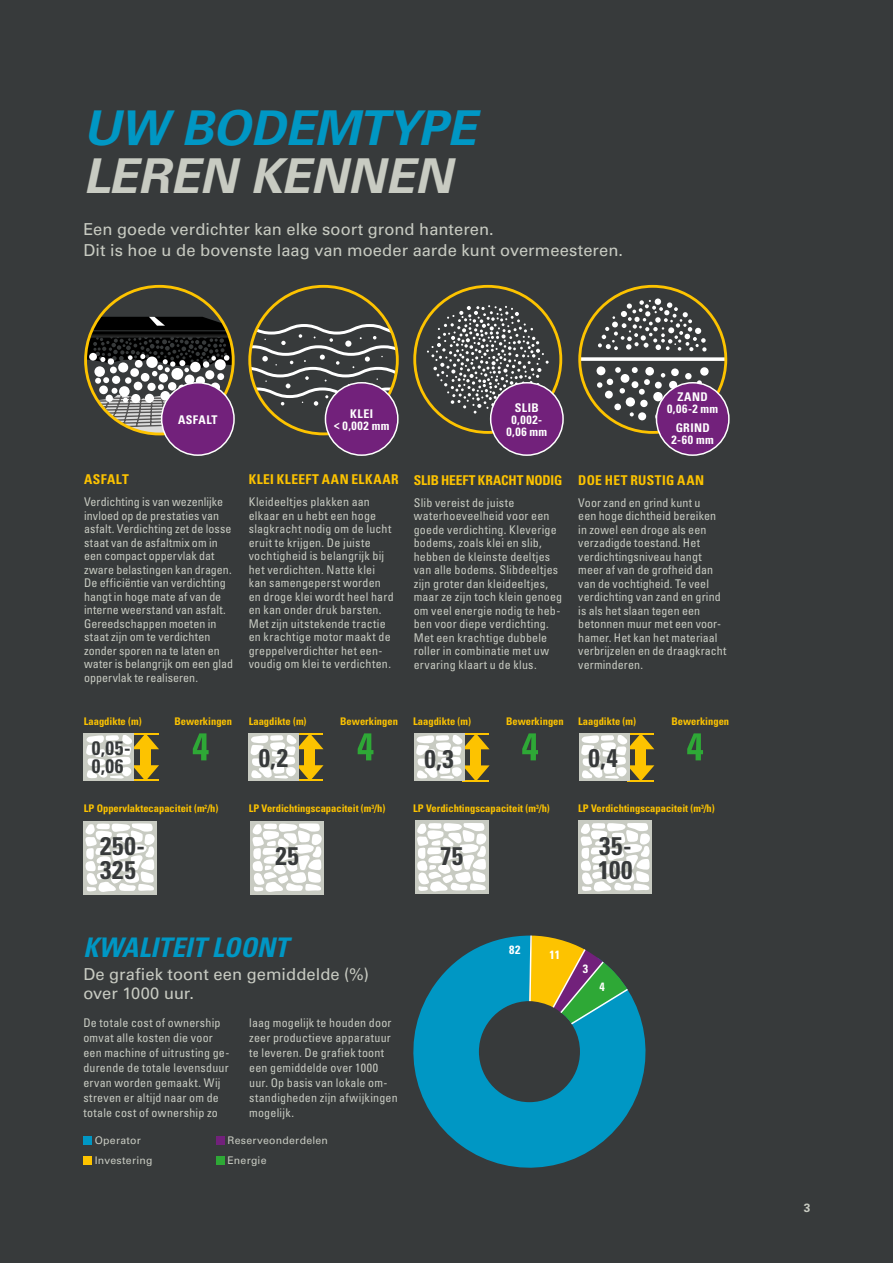
<style>
.page{position:relative;width:893px;height:1263px;background:#373a3b}
.page>*{position:absolute;margin:0;border:0;box-sizing:border-box;transform-origin:0 0}
.t1{font:italic 700 48px "Univers";letter-spacing:-.01em;color:#0097c4}
.t2{font:italic 700 48px "Univers";color:#c8cbc2}
.t3{font:italic 700 condensed 27px "Univers";color:#0097c4}
.t4{font:700 condensed 25.5px/24px "Univers";letter-spacing:.03em;color:#373a3b}
.t5{font:700 condensed 19.5px/18px "Univers";color:#373a3b}
.t6{font:16.5px/21px "Univers";letter-spacing:.005em;color:#c8cbc2}
.t7{font:700 condensed 13.5px "Univers";letter-spacing:.02em;color:#fdc300}
.t8{font:700 condensed 13.5px "Univers";letter-spacing:-.01em;color:#fdc300}
.t9{font:condensed 12px/13.5px "Univers";letter-spacing:.015em;color:#c8cbc2}
.t10{font:700 condensed 12px/12px "Univers";letter-spacing:.035em;color:#fff;text-align:center}
.t11{font:700 12px "Univers";color:#c8cbc2}
.t12{font:700 condensed 10.5px "Univers";color:#fdc300}
.t13{font:10.5px/20px "Univers";letter-spacing:.025em;color:#c8cbc2}
</style>
<div class="page">
<svg style="left:250px;top:323px;width:149px;height:87px"></svg>
<div style="left:248px;top:285px;width:151px;height:150px;border:3px solid #fdc300;border-radius:50%"></div>
<div style="left:248px;top:733px;width:50px;height:48px;background:#c8cbc2"></div>
<svg style="left:250px;top:733px;width:73px;height:48px"></svg>
<div style="left:250px;top:821px;width:74px;height:73px;background:#c8cbc2"></div>
<svg style="left:252px;top:823px;width:70px;height:69px"></svg>
<div style="left:83px;top:821px;width:74px;height:73px;background:#c8cbc2"></div>
<svg style="left:85px;top:823px;width:70px;height:69px"></svg>
<div style="left:413px;top:285px;width:149px;height:149px;border:3px solid #fdc300;border-radius:50%"></div>
<svg style="left:427px;top:305px;width:122px;height:109px"></svg>
<div style="left:414px;top:733px;width:50px;height:48px;background:#c8cbc2"></div>
<svg style="left:416px;top:733px;width:74px;height:48px"></svg>
<div style="left:415px;top:820px;width:73px;height:74px;background:#c8cbc2"></div>
<svg style="left:417px;top:823px;width:70px;height:69px"></svg>
<svg style="left:578px;top:284px;width:151px;height:151px"></svg>
<div style="left:579px;top:733px;width:50px;height:48px;background:#c8cbc2"></div>
<svg style="left:581px;top:733px;width:73px;height:48px"></svg>
<div style="left:579px;top:820px;width:73px;height:74px;background:#c8cbc2"></div>
<svg style="left:580px;top:823px;width:70px;height:69px"></svg>
<div style="left:84px;top:733px;width:50px;height:48px;background:#c8cbc2"></div>
<svg style="left:86px;top:733px;width:73px;height:48px"></svg>
<svg style="left:86px;top:317px;width:147px;height:117px"></svg>
<div style="left:84px;top:285px;width:151px;height:150px;border:3px solid #fdc300;border-radius:50%"></div>
<svg style="left:358px;top:733px;width:15px;height:27px"></svg>
<svg style="left:522px;top:733px;width:16px;height:27px"></svg>
<svg style="left:687px;top:733px;width:16px;height:27px"></svg>
<svg style="left:193px;top:733px;width:16px;height:27px"></svg>
<svg style="left:413px;top:935px;width:233px;height:233px;fill:#0097c4"></svg>
<svg style="left:528px;top:935px;width:102px;height:91px"></svg>
<div style="left:325px;top:383px;width:73px;height:72px;background:#72217b;border-radius:50%"></div>
<div style="left:325px;top:382px;width:74px;height:74px;border:2px solid #fff;border-radius:50%"></div>
<div style="left:491px;top:383px;width:72px;height:72px;background:#72217b;border-radius:50%"></div>
<div style="left:490px;top:382px;width:74px;height:74px;border:2px solid #fff;border-radius:50%"></div>
<div style="left:656px;top:383px;width:73px;height:72px;background:#72217b;border-radius:50%"></div>
<div style="left:656px;top:382px;width:74px;height:74px;border:2px solid #fff;border-radius:50%"></div>
<div style="left:162px;top:383px;width:72px;height:72px;background:#72217b;border-radius:50%"></div>
<div style="left:161px;top:382px;width:74px;height:74px;border:2px solid #fff;border-radius:50%"></div>
<div style="left:83px;top:1136px;width:9px;height:8px;background:#0097c4"></div>
<div style="left:83px;top:1156px;width:9px;height:8px;background:#fdc300"></div>
<div style="left:216px;top:1136px;width:9px;height:8px;background:#72217b"></div>
<div style="left:216px;top:1156px;width:9px;height:8px;background:#2ea836"></div>
<h1 class="t1" style="left:83px;top:100px;width:394px">UW BODEMTYPE</h1>
<h1 class="t2" style="left:83px;top:148px;width:370px">LEREN KENNEN</h1>
<h3 class="t6" style="left:83px;top:219px;width:541px">Een goede verdichter kan elke soort grond hanteren.<br>Dit is hoe u de bovenste laag van moeder aarde kunt overmeesteren.</h3>
<p class="t10" style="left:178px;top:413px;width:41px">ASFALT</p>
<p class="t10" style="left:334px;top:407px;width:57px">KLEI<br>&lt; 0,002 mm</p>
<p class="t10" style="left:506px;top:401px;width:42px">SLIB<br>0,002-<br>0,06 mm</p>
<p class="t10" style="left:667px;top:391px;width:53px">ZAND<br>0,06-2 mm</p>
<p class="t10" style="left:672px;top:421px;width:44px">GRIND<br>2-60 mm</p>
<p class="t7" style="left:84px;top:471px;width:46px">ASFALT</p>
<p class="t9" style="left:84px;top:495px;width:150px">Verdichting is van wezenlijke invloed op de prestaties van asfalt. Verdichting zet de losse staat van de asfaltmix om in een compact oppervlak dat zware belastingen kan dragen.<br>De efficiëntie van verdichting hangt in hoge mate af van de interne weerstand van asfalt.<br>Gereedschappen moeten in staat zijn om te verdichten zonder sporen na te laten en water is belangrijk om een glad oppervlak te realiseren.</p>
<p class="t7" style="left:249px;top:471px;width:151px">KLEI KLEEFT AAN ELKAAR</p>
<p class="t9" style="left:249px;top:495px;width:146px">Kleideeltjes plakken aan elkaar en u hebt een hoge slagkracht nodig om de lucht eruit te krijgen. De juiste vochtigheid is belangrijk bij het verdichten. Natte klei kan samengeperst worden en droge klei wordt heel hard en kan onder druk barsten.<br>Met zijn uitstekende tractie en krachtige motor maakt de greppelverdichter het een&shy;voudig om klei te verdichten.</p>
<p class="t8" style="left:414px;top:472px;width:150px">SLIB HEEFT KRACHT NODIG</p>
<p class="t9" style="left:414px;top:495px;width:150px">Slib vereist de juiste waterhoeveelheid voor een goede verdichting. Kleverige bodems, zoals klei en slib, hebben de kleinste deeltjes van alle bodems. Slibdeeltjes zijn groter dan kleideeltjes, maar ze zijn toch klein genoeg om veel energie nodig te heb&shy;ben voor diepe verdichting.<br>Met een krachtige dubbele roller in combinatie met uw ervaring klaart u de klus.</p>
<p class="t7" style="left:578px;top:472px;width:127px">DOE HET RUSTIG AAN</p>
<p class="t9" style="left:578px;top:495px;width:150px">Voor zand en grind kunt u<br>een hoge dichtheid bereiken in zowel een droge als een verzadigde toestand. Het verdichtingsniveau hangt meer af van de grofheid dan van de vochtigheid. Te veel verdichting van zand en grind is als het slaan tegen een betonnen muur met een voor&shy;hamer. Het kan het materiaal verbrijzelen en de draagkracht verminderen.</p>
<p class="t12" style="left:84px;top:715px;width:59px">Laagdikte (m)</p>
<p class="t12" style="left:174px;top:715px;width:59px">Bewerkingen</p>
<p class="t12" style="left:249px;top:715px;width:59px">Laagdikte (m)</p>
<p class="t12" style="left:340px;top:715px;width:59px">Bewerkingen</p>
<p class="t12" style="left:413px;top:715px;width:59px">Laagdikte (m)</p>
<p class="t12" style="left:506px;top:715px;width:59px">Bewerkingen</p>
<p class="t12" style="left:578px;top:715px;width:59px">Laagdikte (m)</p>
<p class="t12" style="left:671px;top:715px;width:59px">Bewerkingen</p>
<h3 class="t5" style="left:92px;top:739px;width:40px">0,05-<br>0,06</h3>
<h3 class="t4" style="left:259px;top:746px;width:31px">0,2</h3>
<h3 class="t4" style="left:424px;top:746px;width:31px">0,3</h3>
<h3 class="t4" style="left:588px;top:746px;width:31px">0,4</h3>
<p class="t12" style="left:84px;top:802px;width:136px">LP Oppervlaktecapaciteit (m<sup>2</sup>/h)</p>
<p class="t12" style="left:249px;top:802px;width:138px">LP Verdichtingscapaciteit (m<sup>3</sup>/h)</p>
<p class="t12" style="left:413px;top:802px;width:138px">LP Verdichtingscapaciteit (m<sup>3</sup>/h)</p>
<p class="t12" style="left:578px;top:802px;width:138px">LP Verdichtingscapaciteit (m<sup>3</sup>/h)</p>
<h3 class="t4" style="left:100px;top:834px;width:46px">250-<br>325</h3>
<h3 class="t4" style="left:275px;top:844px;width:25px">25</h3>
<h3 class="t4" style="left:440px;top:844px;width:25px">75</h3>
<h3 class="t4" style="left:598px;top:834px;width:36px">35-<br>100</h3>
<h2 class="t3" style="left:83px;top:931px;width:207px">KWALITEIT LOONT</h2>
<h3 class="t6" style="left:83px;top:964px;width:287px;line-height:19.5px">De grafiek toont een gemiddelde (%) over 1000 uur.</h3>
<p class="t9" style="left:83px;top:1015px;width:147px;line-height:15px">De totale cost of ownership omvat alle kosten die voor een machine of uitrusting ge&shy;durende de totale levensduur ervan worden gemaakt. Wij streven er altijd naar om de totale cost of ownership zo</p>
<p class="t9" style="left:249px;top:1015px;width:150px;line-height:15px">laag mogelijk te houden door zeer productieve apparatuur te leveren. De grafiek toont een gemiddelde over 1000 uur. Op basis van lokale om&shy;standigheden zijn afwijkingen mogelijk.</p>
<p class="t13" style="left:95px;top:1131px;width:59px">Operator<br>Investering</p>
<p class="t13" style="left:227px;top:1131px;width:102px">Reserveonderdelen<br>Energie</p>
<p class="t10" style="left:509px;top:944px;width:13px">82</p>
<p class="t10" style="left:549px;top:949px;width:12px">11</p>
<p class="t10" style="left:583px;top:963px;width:7px">3</p>
<p class="t10" style="left:599px;top:980px;width:7px">4</p>
<p class="t11" style="left:804px;top:1201px;width:8px">3</p>
</div>
